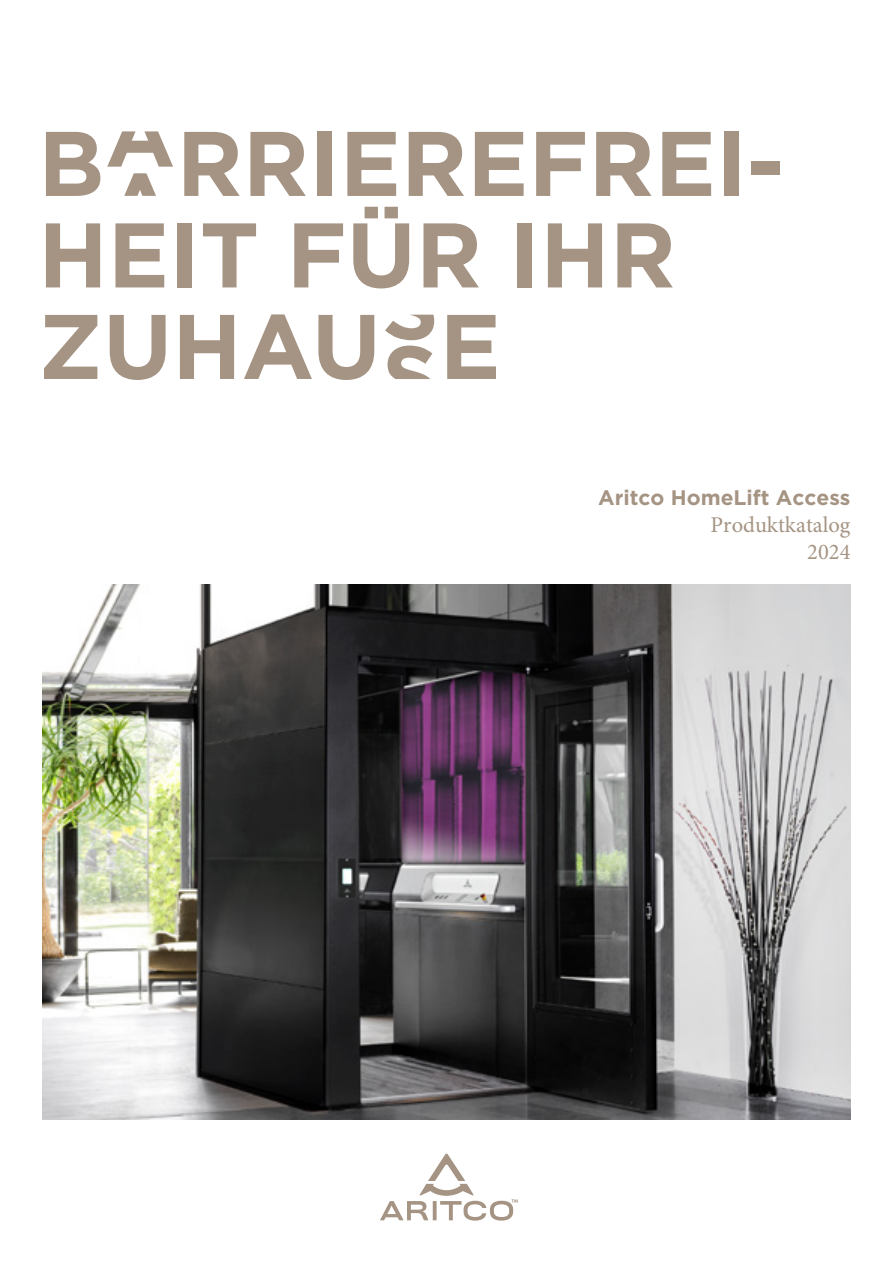
<style>
.page{position:relative;width:893px;height:1263px;background:#fff}
.page>*{position:absolute;margin:0;border:0;box-sizing:border-box;transform-origin:0 0}
.t1{font:700 91.5px/91.5px "Gotham";color:#a59483}
.t2{font:22.5px/27px "Minion Pro";color:#a59483;text-align:right}
.t3{font:700 21px "Gotham";color:#a59483}
.s1{font-family:"Aritco Letter Lift"}
</style>
<div class="page">
<img style="left:43px;top:584px;width:807px;height:535px">
<svg style="left:380px;top:1153px;width:138px;height:67px"></svg>
<p class="t1" style="left:38px;top:117px;width:747px">B<span class="s1">A</span>RRIEREFREI-<br>HEIT FÜR IHR<br>ZUHAU<span class="s1">S</span>E</p>
<p class="t3" style="left:598px;top:484px;width:254px">Aritco HomeLift Access</p>
<p class="t2" style="left:711px;top:511px;width:141px">Produktkatalog<br>2024</p>
</div>
